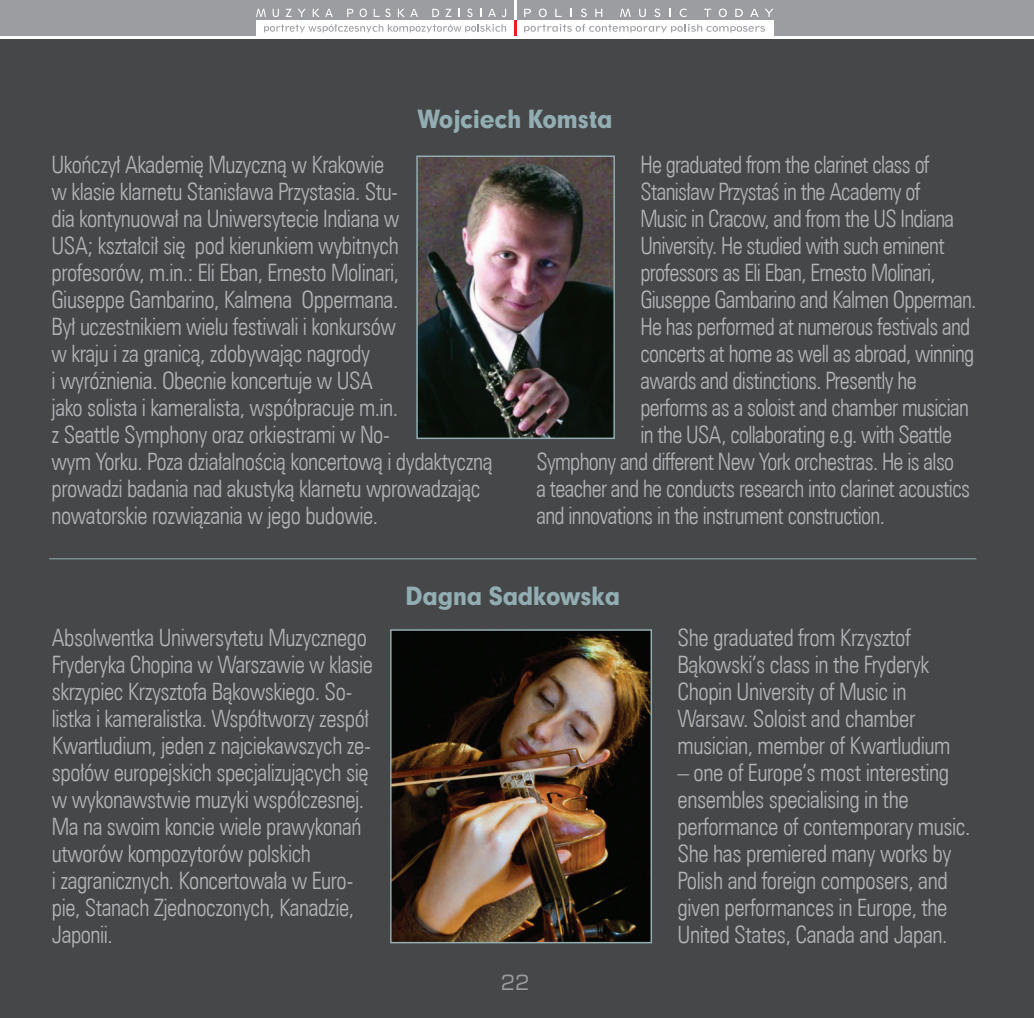
<style>
.page{position:relative;width:1034px;height:1018px;background:#fff}
.page>*{position:absolute;margin:0;border:0;box-sizing:border-box;transform-origin:0 0}
.t1{font:24px/27px "Zurich Lt Cn EU";letter-spacing:-.02em;color:#b2b3b7;scale:.96 1}
.t2{font:24px "Zurich Lt Cn EU";letter-spacing:-.02em;color:#b2b3b7;scale:.94 1}
.t3{font:24px/27px "Zurich Lt Cn EU";letter-spacing:-.02em;color:#b2b3b7}
.t4{font:24px "Geometric 706 Blk EU";letter-spacing:-.02em;color:#92aeb3;scale:.95 1}
.t5{font:21px "Square 721 EU";color:#9b9da0}
</style>
<div class="page">
<div style="left:1029px;top:0;width:5px;height:36px;background:#9b9da0"></div>
<div style="left:0;top:0;width:1029px;height:36px;background:#9b9da0"></div>
<div style="left:256px;top:21px;width:517px;height:18px;background:#fff"></div>
<hr style="left:514px;top:0;width:2px;height:21px;background:#fff">
<svg style="left:514px;top:21px;width:2px;height:15px"></svg>
<svg style="left:264px;top:24px;width:242px;height:8px"></svg>
<svg style="left:256px;top:9px;width:10px;height:8px"></svg>
<svg style="left:273px;top:9px;width:6px;height:8px"></svg>
<svg style="left:285px;top:9px;width:7px;height:8px"></svg>
<svg style="left:298px;top:9px;width:8px;height:8px"></svg>
<svg style="left:313px;top:9px;width:20px;height:8px"></svg>
<svg style="left:347px;top:9px;width:6px;height:8px"></svg>
<svg style="left:360px;top:9px;width:7px;height:8px"></svg>
<svg style="left:374px;top:9px;width:17px;height:8px"></svg>
<svg style="left:398px;top:9px;width:20px;height:8px"></svg>
<svg style="left:432px;top:9px;width:7px;height:8px"></svg>
<svg style="left:445px;top:9px;width:6px;height:8px"></svg>
<svg style="left:467px;top:9px;width:5px;height:8px"></svg>
<svg style="left:488px;top:9px;width:18px;height:8px"></svg>
<svg style="left:524px;top:9px;width:7px;height:8px"></svg>
<svg style="left:539px;top:9px;width:8px;height:8px"></svg>
<svg style="left:555px;top:9px;width:7px;height:8px"></svg>
<svg style="left:570px;top:9px;width:2px;height:8px"></svg>
<svg style="left:581px;top:9px;width:6px;height:8px"></svg>
<svg style="left:595px;top:9px;width:7px;height:8px"></svg>
<svg style="left:620px;top:9px;width:11px;height:8px"></svg>
<svg style="left:639px;top:9px;width:7px;height:8px"></svg>
<svg style="left:654px;top:9px;width:6px;height:8px"></svg>
<svg style="left:669px;top:9px;width:2px;height:8px"></svg>
<svg style="left:680px;top:9px;width:6px;height:8px"></svg>
<svg style="left:704px;top:9px;width:7px;height:8px"></svg>
<svg style="left:719px;top:9px;width:8px;height:8px"></svg>
<svg style="left:735px;top:9px;width:8px;height:8px"></svg>
<svg style="left:750px;top:9px;width:8px;height:8px"></svg>
<svg style="left:765px;top:9px;width:8px;height:8px"></svg>
<svg style="left:524px;top:24px;width:241px;height:8px"></svg>
<div style="left:0;top:39px;width:1034px;height:979px;background:#464748"></div>
<hr style="left:49px;top:558px;width:927px;height:1px;background:#92aeb3">
<img style="left:419px;top:159px;width:193px;height:277px">
<div style="left:416px;top:156px;width:199px;height:283px;border:2px solid #92aeb3"></div>
<img style="left:393px;top:632px;width:256px;height:308px">
<div style="left:390px;top:629px;width:262px;height:314px;border:2px solid #92aeb3"></div>
<p class="t4" style="left:417px;top:103px;width:207px">Wojciech Komsta</p>
<p class="t1" style="left:52px;top:150px;width:461px">Ukończył Akademię Muzyczną w Krakowie<br>w klasie klarnetu Stanisława Przystasia. Stu-<br>dia kontynuował na Uniwersytecie Indiana w<br>USA; kształcił się pod kierunkiem wybitnych profesorów, m.in.: Eli Eban, Ernesto Molinari,<br>Giuseppe Gambarino, Kalmena Oppermana.<br>Był uczestnikiem wielu festiwali i konkursów<br>w kraju i za granicą, zdobywając nagrody<br>i wyróżnienia. Obecnie koncertuje w USA<br>jako solista i kameralista, współpracuje m.in.<br>z Seattle Symphony oraz orkiestrami w No-<br>wym Yorku. Poza działalnością koncertową i dydaktyczną prowadzi badania nad akustyką klarnetu wprowadzając nowatorskie rozwiązania w jego budowie.</p>
<p class="t2" style="left:640px;top:149px;width:309px">He graduated from the clarinet class of</p>
<p class="t2" style="left:640px;top:176px;width:299px">Stanisław Przystaś in the Academy of</p>
<p class="t2" style="left:640px;top:203px;width:335px">Music in Cracow, and from the US Indiana</p>
<p class="t2" style="left:640px;top:230px;width:325px">University. He studied with such eminent</p>
<p class="t2" style="left:640px;top:257px;width:316px">professors as Eli Eban, Ernesto Molinari,</p>
<p class="t2" style="left:640px;top:284px;width:359px">Giuseppe Gambarino and Kalmen Opperman.</p>
<p class="t2" style="left:640px;top:311px;width:352px">He has performed at numerous festivals and</p>
<p class="t2" style="left:640px;top:338px;width:357px">concerts at home as well as abroad, winning</p>
<p class="t2" style="left:640px;top:365px;width:295px">awards and distinctions. Presently he</p>
<p class="t2" style="left:640px;top:392px;width:351px">performs as a soloist and chamber musician</p>
<p class="t2" style="left:640px;top:419px;width:333px">in the USA, collaborating e.g. with Seattle</p>
<p class="t2" style="left:536px;top:446px;width:446px">Symphony and different New York orchestras. He is also</p>
<p class="t2" style="left:536px;top:473px;width:463px">a teacher and he conducts research into clarinet acoustics</p>
<p class="t2" style="left:536px;top:500px;width:372px">and innovations in the instrument construction.</p>
<p class="t4" style="left:405px;top:579px;width:228px">Dagna Sadkowska</p>
<p class="t1" style="left:52px;top:624px;width:336px">Absolwentka Uniwersytetu Muzycznego Fryderyka Chopina w Warszawie w klasie skrzypiec Krzysztofa Bąkowskiego. So&shy;listka i kameralistka. Współtworzy zespół Kwartludium, jeden z najciekawszych ze&shy;społów europejskich specjalizujących się w wykonawstwie muzyki współczesnej.<br>Ma na swoim koncie wiele prawykonań utworów kompozytorów polskich<br>i zagranicznych. Koncertowała w Euro&shy;pie, Stanach Zjednoczonych, Kanadzie, Japonii.</p>
<p class="t3" style="left:677px;top:624px;width:274px">She graduated from Krzysztof<br>Bąkowski’s class in the Fryderyk<br>Chopin University of Music in<br>Warsaw. Soloist and chamber musician, member of Kwartludium</p>
<p class="t3" style="left:677px;top:759px;width:294px">– one of Europe’s most interesting ensembles specialising in the performance of contemporary music.<br>She has premiered many works by Polish and foreign composers, and given performances in Europe, the United States, Canada and Japan.</p>
<p class="t5" style="left:501px;top:970px;width:30px">22</p>
</div>
